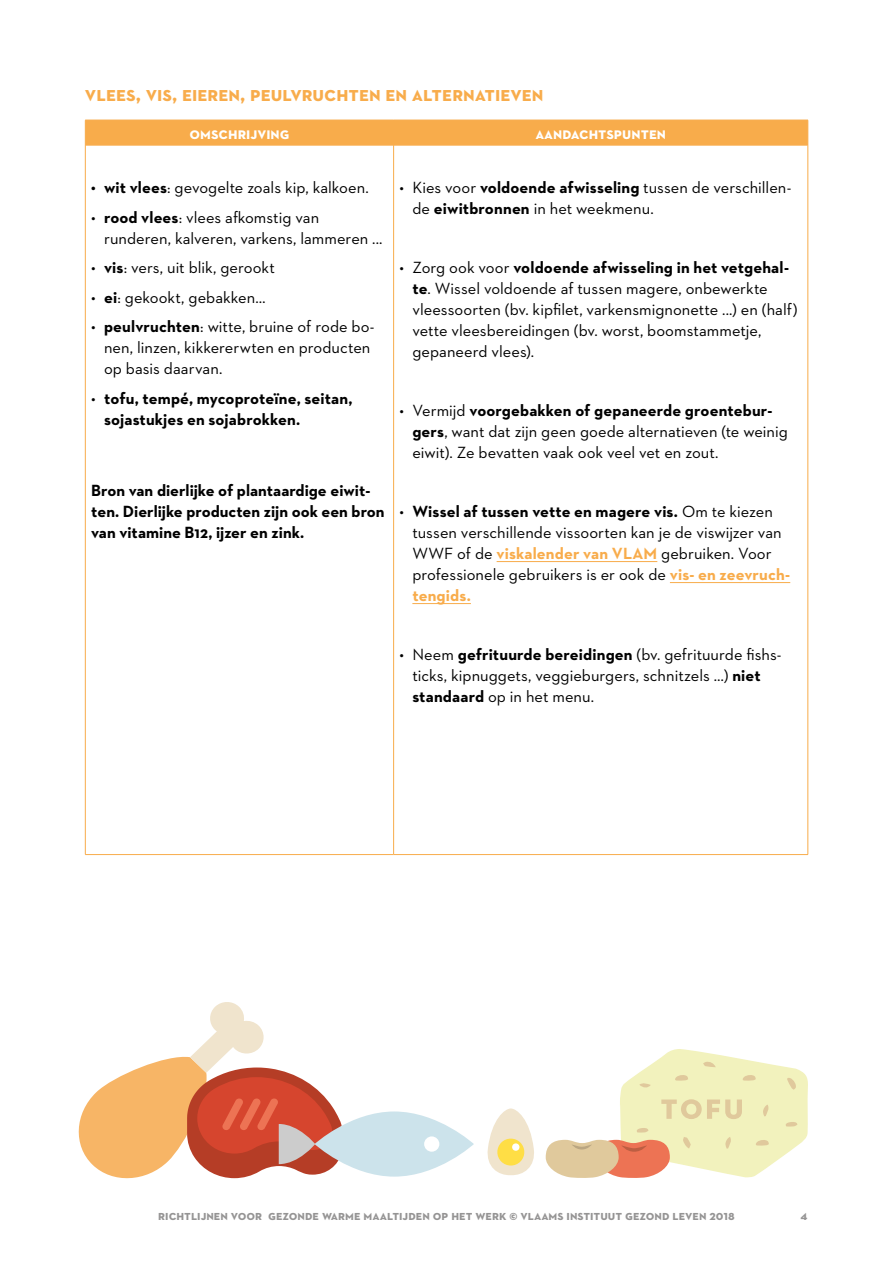
<style>
.page{position:relative;width:893px;height:1263px;background:#fff}
.page>*{position:absolute;margin:0;border:0;box-sizing:border-box;transform-origin:0 0}
.t1{font:700 21px "Neutraface 2 Text";color:#f8ac4b}
.t2{font:16.5px/21px "Neutraface 2 Text";color:#000}
.t3{font:700 16.5px/21px "Neutraface 2 Text";color:#000}
.t4{font:700 16.5px "Neutraface 2 Text";color:#fff}
.t5{font:700 13.5px "Neutraface 2 Text";color:#959494}
.s1{font-weight:700}
.s2{font-weight:400}
.s3{font-weight:700;color:#f8ac4b}
</style>
<div class="page">
<svg style="left:487px;top:1108px;width:47px;height:67px"></svg>
<hr style="left:85px;top:145px;width:1px;height:709px;background:#f8ac4b">
<hr style="left:85px;top:854px;width:309px;height:1px;background:#f8ac4b">
<hr style="left:86px;top:144px;width:307px;height:2px;background:#f8ac4b">
<hr style="left:394px;top:144px;width:414px;height:2px;background:#f8ac4b">
<div style="left:85px;top:120px;width:724px;height:25px;background:#f8ac4b"></div>
<hr style="left:393px;top:145px;width:1px;height:709px;background:#f8ac4b">
<hr style="left:808px;top:145px;width:1px;height:709px;background:#f8ac4b">
<hr style="left:394px;top:854px;width:414px;height:1px;background:#f8ac4b">
<hr style="left:497px;top:561px;width:160px;height:1px;background:#f8ac4b">
<hr style="left:670px;top:582px;width:120px;height:1px;background:#f8ac4b">
<hr style="left:412px;top:603px;width:59px;height:1px;background:#f8ac4b">
<div style="left:315px;top:1111px;width:159px;height:65px;background:#cce3eb;border-radius:50%"></div>
<svg style="left:78px;top:1002px;width:264px;height:177px"></svg>
<div style="left:424px;top:1136px;width:15px;height:16px;background:#fff;border-radius:50%"></div>
<svg style="left:546px;top:1049px;width:262px;height:129px"></svg>
<p class="t1" style="left:85px;top:81px;width:460px">vlees, vis, eieren, peulvruchten en alternatieven</p>
<p class="t4" style="left:190px;top:123px;width:101px">omschrijving</p>
<p class="t4" style="left:535px;top:123px;width:132px">aandachtspunten</p>
<p class="t2" style="left:91px;top:177px;width:279px"><span class="s1">• wit vlees</span>: gevogelte zoals kip, kalkoen.</p>
<p class="t2" style="left:104px;top:206px;width:280px;text-indent:-13px">• <span class="s1">rood vlees</span>: vlees afkomstig van runderen, kalveren, varkens, lammeren ...</p>
<p class="t2" style="left:91px;top:257px;width:185px">• <span class="s1">vis</span>: vers, uit blik, gerookt</p>
<p class="t2" style="left:91px;top:286px;width:176px">• <span class="s1">ei</span>: gekookt, gebakken…</p>
<p class="t2" style="left:104px;top:316px;width:272px;text-indent:-13px">• <span class="s1">peulvruchten</span>: witte, bruine of rode bo&shy;nen, linzen, kikkererwten en producten op basis daarvan.</p>
<p class="t3" style="left:104px;top:388px;width:250px;text-indent:-13px"><span class="s2">•</span> tofu, tempé, mycoproteïne, seitan, sojastukjes en sojabrokken.</p>
<p class="t3" style="left:91px;top:480px;width:295px">Bron van dierlijke of plantaardige eiwit&shy;ten. Dierlijke producten zijn ook een bron van vitamine B12, ijzer en zink.</p>
<p class="t2" style="left:412px;top:177px;width:381px;text-indent:-13px">• Kies voor <span class="s1">voldoende afwisseling</span> tussen de verschillen&shy;de <span class="s1">eiwitbronnen</span> in het weekmenu.</p>
<p class="t2" style="left:412px;top:257px;width:387px;text-indent:-13px">• Zorg ook voor <span class="s1">voldoende afwisseling in het vetgehal&shy;te</span>. Wissel voldoende af tussen magere, onbewerkte vleessoorten (bv. kipfilet, varkensmignonette ...) en (half) vette vleesbereidingen (bv. worst, boomstammetje, gepaneerd vlees).</p>
<p class="t2" style="left:412px;top:400px;width:377px;text-indent:-13px">• Vermijd <span class="s1">voorgebakken of gepaneerde groentebur&shy;gers</span>, want dat zijn geen goede alternatieven (te weinig eiwit). Ze bevatten vaak ook veel vet en zout.</p>
<p class="t2" style="left:412px;top:501px;width:379px;text-indent:-13px">• <span class="s1">Wissel af tussen vette en magere vis.</span> Om te kiezen tussen verschillende vissoorten kan je de viswijzer van WWF of de <span class="s3">viskalender van VLAM</span> gebruiken. Voor professionele gebruikers is er ook de <span class="s3">vis- en zeevruch&shy;tengids.</span></p>
<p class="t2" style="left:412px;top:644px;width:371px;text-indent:-13px">• Neem <span class="s1">gefrituurde bereidingen</span> (bv. gefrituurde fishs&shy;ticks, kipnuggets, veggieburgers, schnitzels …) <span class="s1">niet standaard</span> op in het menu.</p>
<p class="t5" style="left:158px;top:1207px;width:578px">richtlijnen voor gezonde warme maaltijden op het werk © vlaams instituut gezond leven 2018</p>
<p class="t5" style="left:800px;top:1207px;width:9px">4</p>
</div>
